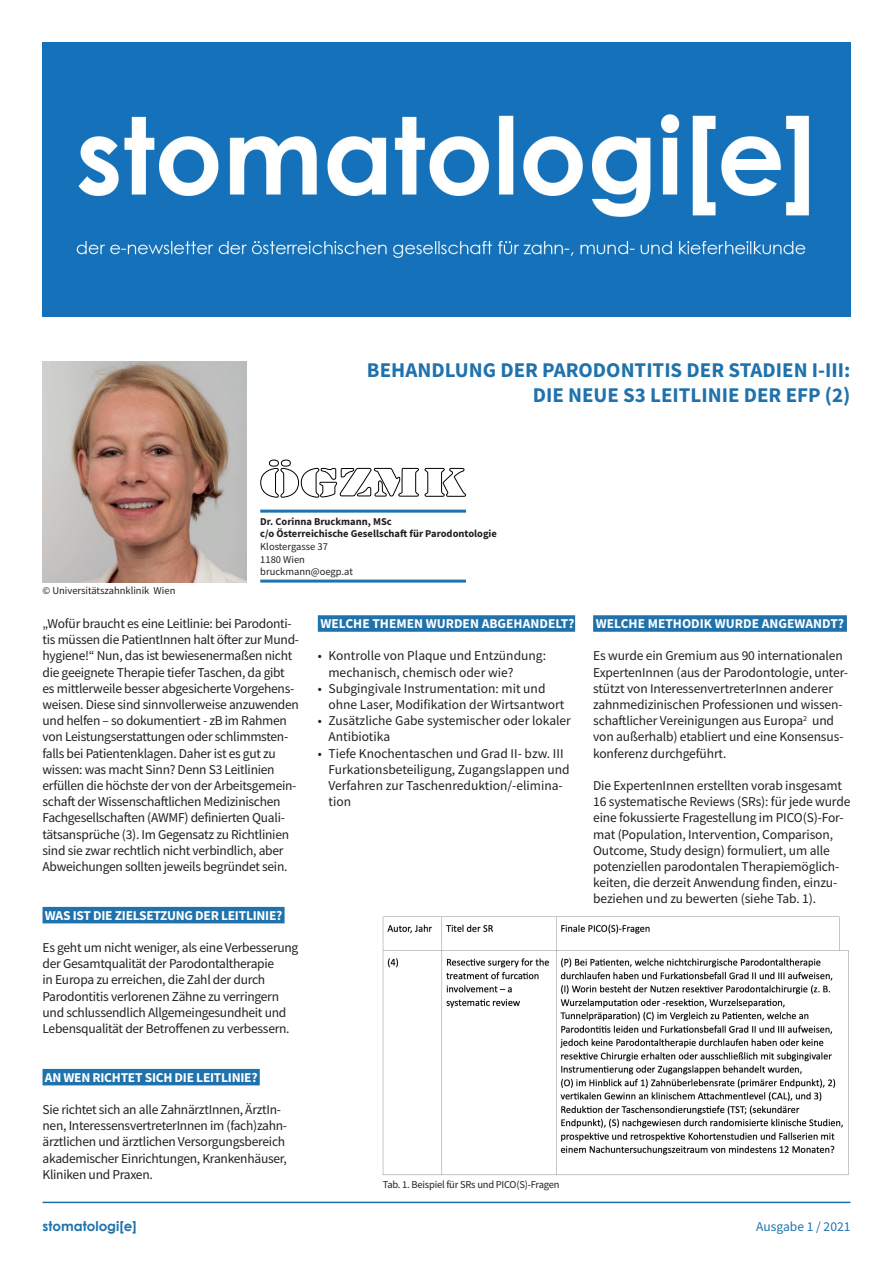
<style>
.page{position:relative;width:893px;height:1263px;background:#fff}
.page>*{position:absolute;margin:0;border:0;box-sizing:border-box;transform-origin:0 0}
.t1{font:700 21px/25.2px "Source Sans Pro";color:#2072ac;text-align:right}
.t2{font:13.5px/16.2px "Source Sans Pro";letter-spacing:-.02em;color:#231f20}
.t3{font:13.5px/16.2px "Source Sans Pro";color:#231f20}
.t4{font:700 13.5px "Source Sans Pro";letter-spacing:-.02em;color:#fff}
.t5{font:700 13.5px "Source Sans Pro";color:#fff}
.t6{font:700 13.5px "Century Gothic";color:#2072ac}
.t7{font:13.5px "Source Sans Pro";color:#2072ac}
.t8{font:700 10.5px/12.6px "Source Sans Pro";color:#231f20}
.t9{font:10.5px/12.6px "Source Sans Pro";color:#231f20}
.t10{font:10.5px "Source Sans Pro";letter-spacing:-.02em;color:#231f20}
</style>
<div class="page">
<img style="left:43px;top:43px;width:807px;height:274px">
<div style="left:43px;top:907px;width:242px;height:16px;background:#2072ac"></div>
<div style="left:43px;top:1069px;width:217px;height:16px;background:#2072ac"></div>
<div style="left:318px;top:615px;width:257px;height:17px;background:#2072ac"></div>
<div style="left:593px;top:615px;width:254px;height:17px;background:#2072ac"></div>
<img style="left:43px;top:361px;width:204px;height:222px">
<hr style="left:43px;top:1201px;width:807px;height:2px;background:#2072ac">
<hr style="left:260px;top:510px;width:206px;height:3px;background:#2072ac">
<hr style="left:260px;top:580px;width:206px;height:3px;background:#2072ac">
<svg style="left:260px;top:460px;width:206px;height:38px"></svg>
<img style="left:382px;top:916px;width:467px;height:259px">
<h1 class="t1" style="left:367px;top:357px;width:485px">BEHANDLUNG DER PARODONTITIS DER STADIEN I-III:<br>DIE NEUE S3 LEITLINIE DER EFP (2)</h1>
<p class="t9" style="left:43px;top:584px;width:134px">© Universitätszahnklinik Wien</p>
<p class="t8" style="left:260px;top:515px;width:238px">Dr. Corinna Bruckmann, MSc<br>c/o Österreichische Gesellschaft für Parodontologie</p>
<p class="t9" style="left:260px;top:540px;width:94px">Klostergasse 37<br>1180 Wien bruckmann@oegp.at</p>
<p class="t2" style="left:43px;top:615px;width:258px">„Wofür braucht es eine Leitlinie: bei Parodonti&shy;tis müssen die PatientInnen halt öfter zur Mund&shy;hygiene!“ Nun, das ist bewiesenermaßen nicht die geeignete Therapie tiefer Taschen, da gibt es mittlerweile besser abgesicherte Vorgehens&shy;weisen. Diese sind sinnvollerweise anzuwenden und helfen – so dokumentiert - zB im Rahmen von Leistungserstattungen oder schlimmsten&shy;falls bei Patientenklagen. Daher ist es gut zu wissen: was macht Sinn? Denn S3 Leitlinien erfüllen die höchste der von der Arbeitsgemein&shy;schaft der Wissenschaftlichen Medizinischen Fachgesellschaften (AWMF) definierten Quali&shy;tätsansprüche (3). Im Gegensatz zu Richtlinien sind sie zwar rechtlich nicht verbindlich, aber Abweichungen sollten jeweils begründet sein.</p>
<p class="t4" style="left:45px;top:906px;width:239px">WAS IST DIE ZIELSETZUNG DER LEITLINIE?</p>
<p class="t2" style="left:43px;top:939px;width:257px">Es geht um nicht weniger, als eine Verbesserung der Gesamtqualität der Parodontaltherapie<br>in Europa zu erreichen, die Zahl der durch Parodontitis verlorenen Zähne zu verringern und schlussendlich Allgemeingesundheit und Lebensqualität der Betroffenen zu verbessern.</p>
<p class="t4" style="left:45px;top:1068px;width:214px">AN WEN RICHTET SICH DIE LEITLINIE?</p>
<p class="t2" style="left:43px;top:1101px;width:246px">Sie richtet sich an alle ZahnärztInnen, ÄrztIn&shy;nen, InteressensvertreterInnen im (fach)zahn&shy;ärztlichen und ärztlichen Versorgungsbereich akademischer Einrichtungen, Krankenhäuser, Kliniken und Praxen.</p>
<p class="t5" style="left:321px;top:614px;width:255px">WELCHE THEMEN WURDEN ABGEHANDELT?</p>
<p class="t3" style="left:328px;top:648px;width:219px;text-indent:-11px">• Kontrolle von Plaque und Entzündung: mechanisch, chemisch oder wie?</p>
<p class="t3" style="left:328px;top:680px;width:238px;text-indent:-11px">• Subgingivale Instrumentation: mit und ohne Laser, Modifikation der Wirtsantwort</p>
<p class="t3" style="left:328px;top:712px;width:244px;text-indent:-11px">• Zusätzliche Gabe systemischer oder lokaler<br>Antibiotika</p>
<p class="t3" style="left:328px;top:745px;width:243px;text-indent:-11px">• Tiefe Knochentaschen und Grad II- bzw. III Furkationsbeteiligung, Zugangslappen und Verfahren zur Taschenreduktion/-elimina&shy;tion</p>
<p class="t10" style="left:383px;top:1178px;width:178px">Tab. 1. Beispiel für SRs und PICO(S)-Fragen</p>
<p class="t5" style="left:596px;top:614px;width:250px">WELCHE METHODIK WURDE ANGEWANDT?</p>
<p class="t2" style="left:593px;top:648px;width:256px">Es wurde ein Gremium aus 90 internationalen ExpertenInnen (aus der Parodontologie, unter&shy;stützt von InteressenvertreterInnen anderer zahnmedizinischen Professionen und wissen&shy;schaftlicher Vereinigungen aus Europa<sup>2</sup> und von außerhalb) etabliert und eine Konsensus&shy;konferenz durchgeführt.</p>
<p class="t2" style="left:593px;top:777px;width:259px">Die ExpertenInnen erstellten vorab insgesamt 16 systematische Reviews (SRs): für jede wurde eine fokussierte Fragestellung im PICO(S)-For&shy;mat (Population, Intervention, Comparison, Outcome, Study design) formuliert, um alle potenziellen parodontalen Therapiemöglich&shy;keiten, die derzeit Anwendung finden, einzu&shy;beziehen und zu bewerten (siehe Tab. 1).</p>
<p class="t6" style="left:43px;top:1217px;width:96px">stomatologi[e]</p>
<p class="t7" style="left:756px;top:1217px;width:96px">Ausgabe 1 / 2021</p>
</div>
